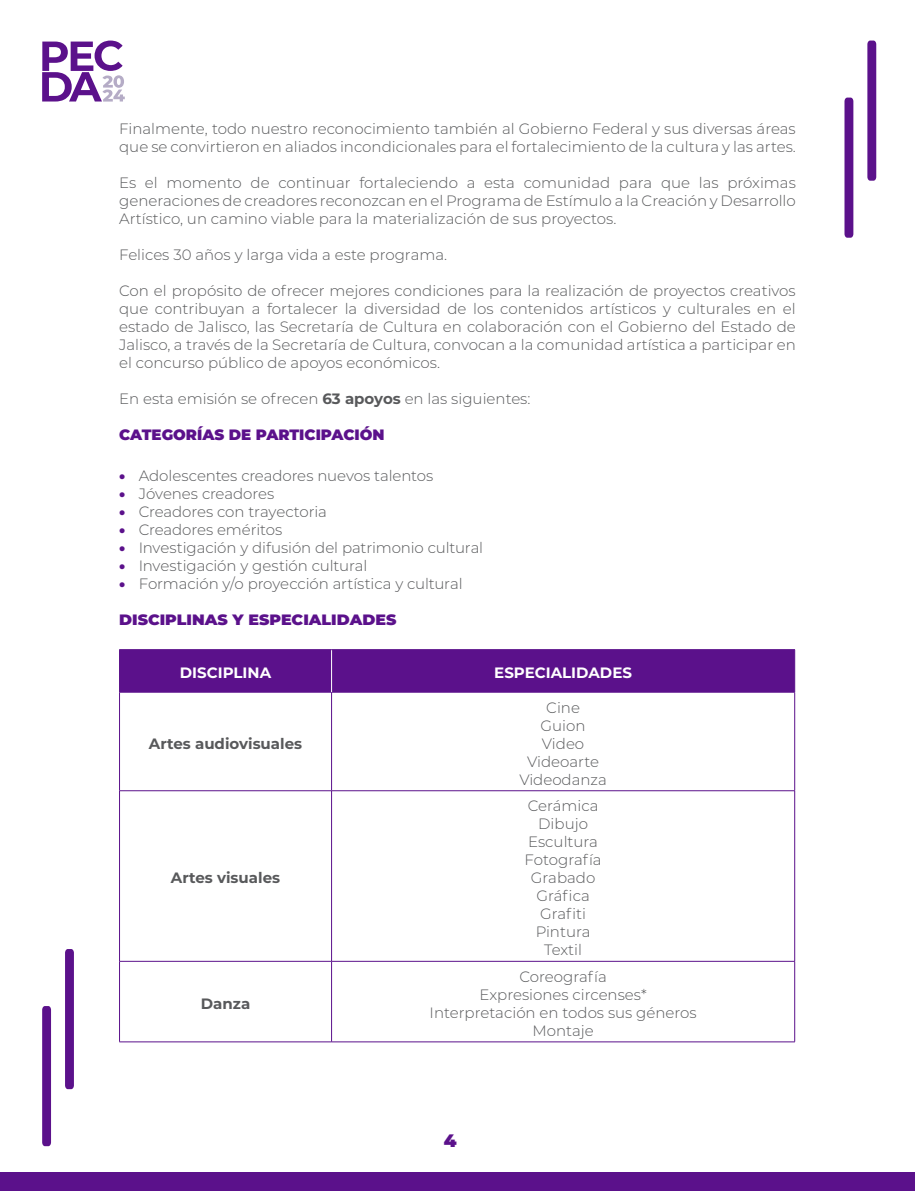
<style>
.page{position:relative;width:915px;height:1191px;background:#fff}
.page>*{position:absolute;margin:0;border:0;box-sizing:border-box;transform-origin:0 0}
.t1{font:900 18px "Montserrat";color:#5b118b}
.t2{font:300 15px/18px "Montserrat";color:#58595b;text-align:center}
.t3{font:700 15px "Montserrat";color:#58595b}
.t4{font:900 15px "Montserrat";color:#5b118b;scale:1.05 1}
.t5{font:900 15px "Montserrat";color:#5b118b}
.t6{font:700 15px "Montserrat";color:#fff}
.s1{font-weight:700}
.s2{font-weight:900;color:#5b118b}
</style>
<div class="page">
<div style="left:0;top:1172px;width:914px;height:19px;background:#5b118b"></div>
<svg style="left:867px;top:41px;width:8px;height:140px"></svg>
<svg style="left:844px;top:98px;width:9px;height:140px"></svg>
<svg style="left:65px;top:949px;width:9px;height:140px"></svg>
<svg style="left:42px;top:1006px;width:9px;height:140px"></svg>
<svg style="left:42px;top:41px;width:83px;height:61px"></svg>
<div style="left:120px;top:650px;width:674px;height:42px;background:#5b118b"></div>
<hr style="left:119px;top:692px;width:212px;height:1px;background:#5b118b">
<hr style="left:119px;top:692px;width:1px;height:98px;background:#5b118b">
<hr style="left:331px;top:692px;width:463px;height:1px;background:#5b118b">
<hr style="left:331px;top:692px;width:1px;height:98px;background:#5b118b">
<hr style="left:794px;top:692px;width:1px;height:98px;background:#5b118b">
<hr style="left:119px;top:790px;width:212px;height:1px;background:#5b118b">
<hr style="left:119px;top:791px;width:1px;height:170px;background:#5b118b">
<hr style="left:331px;top:790px;width:463px;height:1px;background:#5b118b">
<hr style="left:331px;top:791px;width:1px;height:170px;background:#5b118b">
<hr style="left:794px;top:791px;width:1px;height:170px;background:#5b118b">
<hr style="left:119px;top:961px;width:212px;height:1px;background:#5b118b">
<hr style="left:119px;top:961px;width:1px;height:80px;background:#5b118b">
<hr style="left:331px;top:961px;width:463px;height:1px;background:#5b118b">
<hr style="left:331px;top:961px;width:1px;height:80px;background:#5b118b">
<hr style="left:794px;top:961px;width:1px;height:80px;background:#5b118b">
<hr style="left:119px;top:1041px;width:212px;height:1px;background:#5b118b">
<hr style="left:331px;top:1041px;width:463px;height:1px;background:#5b118b">
<hr style="left:331px;top:650px;width:1px;height:42px;background:#fff">
<hr style="left:119px;top:650px;width:1px;height:42px;background:#5b118b">
<hr style="left:119px;top:649px;width:212px;height:1px;background:#5b118b">
<hr style="left:331px;top:649px;width:463px;height:1px;background:#5b118b">
<hr style="left:794px;top:650px;width:1px;height:42px;background:#5b118b">
<p class="t2" style="left:119px;top:119px;width:678px;text-align:left">Finalmente, todo nuestro reconocimiento también al Gobierno Federal y sus diversas áreas que se convirtieron en aliados incondicionales para el fortalecimiento de la cultura y las artes.</p>
<p class="t2" style="left:119px;top:173px;width:678px;text-align:justify">Es el momento de continuar fortaleciendo a esta comunidad para que las próximas generaciones de creadores reconozcan en el Programa de Estímulo a la Creación y Desarrollo Artístico, un camino viable para la materialización de sus proyectos.</p>
<p class="t2" style="left:119px;top:245px;width:329px">Felices 30 años y larga vida a este programa.</p>
<p class="t2" style="left:119px;top:281px;width:678px;text-align:justify">Con el propósito de ofrecer mejores condiciones para la realización de proyectos creativos que contribuyan a fortalecer la diversidad de los contenidos artísticos y culturales en el estado de Jalisco, las Secretaría de Cultura en colaboración con el Gobierno del Estado de Jalisco, a través de la Secretaría de Cultura, convocan a la comunidad artística a participar en el concurso público de apoyos económicos.</p>
<p class="t2" style="left:119px;top:389px;width:412px">En esta emisión se ofrecen <span class="s1">63 apoyos</span> en las siguientes:</p>
<p class="t5" style="left:119px;top:423px;width:267px">CATEGORÍAS DE PARTICIPACIÓN</p>
<p class="t2" style="left:119px;top:466px;width:316px"><span class="s2">•</span> Adolescentes creadores nuevos talentos</p>
<p class="t2" style="left:119px;top:484px;width:156px"><span class="s2">•</span> Jóvenes creadores</p>
<p class="t2" style="left:119px;top:502px;width:209px"><span class="s2">•</span> Creadores con trayectoria</p>
<p class="t2" style="left:119px;top:520px;width:165px"><span class="s2">•</span> Creadores eméritos</p>
<p class="t2" style="left:119px;top:538px;width:365px"><span class="s2">•</span> Investigación y difusión del patrimonio cultural</p>
<p class="t2" style="left:119px;top:556px;width:249px"><span class="s2">•</span> Investigación y gestión cultural</p>
<p class="t2" style="left:119px;top:574px;width:345px"><span class="s2">•</span> Formación y/o proyección artística y cultural</p>
<p class="t4" style="left:119px;top:608px;width:265px">DISCIPLINAS Y ESPECIALIDADES</p>
<p class="t6" style="left:180px;top:662px;width:93px">DISCIPLINA</p>
<p class="t6" style="left:494px;top:662px;width:139px">ESPECIALIDADES</p>
<p class="t3" style="left:149px;top:732px;width:155px">Artes audiovisuales</p>
<p class="t3" style="left:171px;top:867px;width:111px">Artes visuales</p>
<p class="t3" style="left:201px;top:992px;width:51px">Danza</p>
<p class="t2" style="left:519px;top:698px;width:89px">Cine<br>Guion<br>Video<br>Videoarte<br>Videodanza</p>
<p class="t2" style="left:524px;top:796px;width:78px">Cerámica<br>Dibujo<br>Escultura<br>Fotografía<br>Grabado<br>Gráfica<br>Grafiti<br>Pintura<br>Textil</p>
<p class="t2" style="left:429px;top:967px;width:268px">Coreografía<br>Expresiones circenses*<br>Interpretación en todos sus géneros<br>Montaje</p>
<p class="t1" style="left:443px;top:1127px;width:14px">4</p>
</div>
